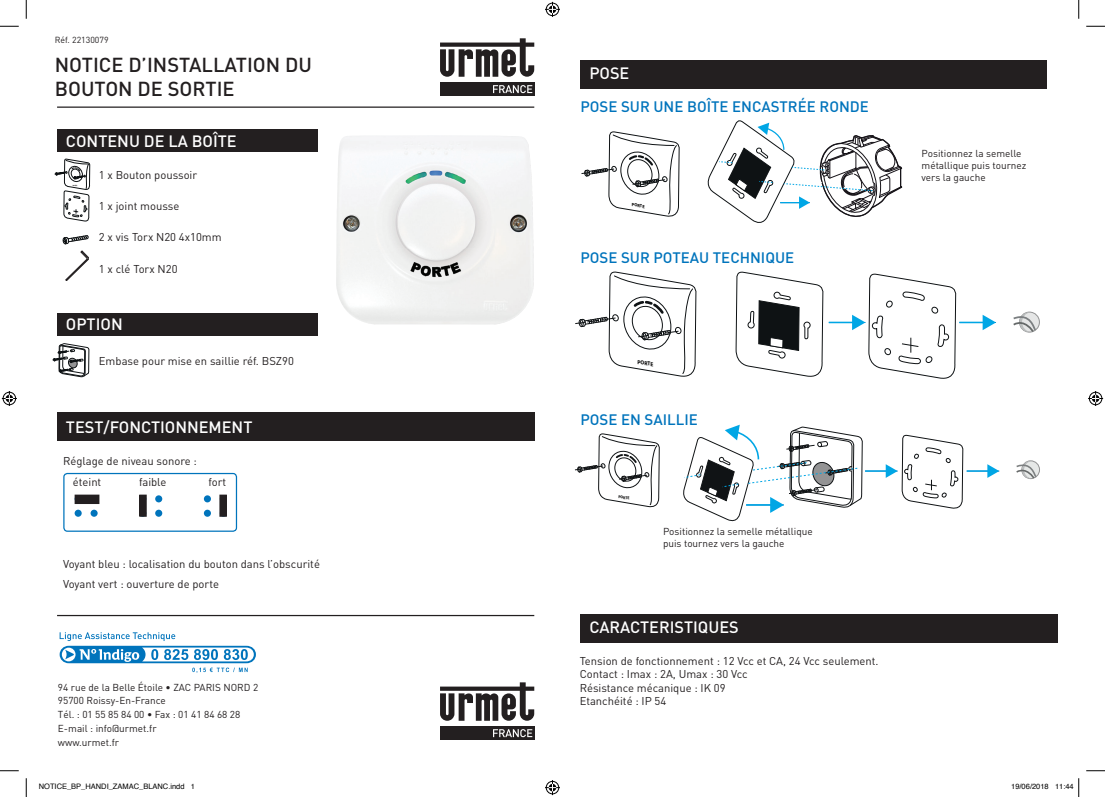
<style>
.page{position:relative;width:1105px;height:797px;background:#fff}
.page>*{position:absolute;margin:0;border:0;box-sizing:border-box;transform-origin:0 0}
.t1{font:500 20px/24px "DIN";color:#231f20}
.t2{font:500 16.25px "DIN";color:#fff}
.t3{font:500 15px "DIN";color:#0074bc}
.t4{font:11.25px/13.5px "DIN";color:#231f20}
.t5{font:10px/13.8px "DIN";color:#231f20}
.t6{font:8.75px "DIN";color:#231f20}
.t7{font:7.5px "Helvetica";color:#000}
.t8{font:italic 700 5.75px "Myriad Pro";color:#000001;scale:.94 1}
.t9{font:italic 700 5.12px "Myriad Pro";color:#000001;scale:.94 1}
.t10{font:italic 700 4.62px "Myriad Pro";color:#000001;scale:.94 1}
.t11{font:italic 700 4px "Myriad Pro";color:#000001;scale:.94 1}
.t12{font:italic 700 1.62px "Myriad Pro";color:#000001;scale:.94 1}
</style>
<div class="page">
<div style="left:440px;top:82px;width:94px;height:14px;background:#231f20"></div>
<svg style="left:440px;top:38px;width:94px;height:39px"></svg>
<svg style="left:493px;top:85px;width:39px;height:8px"></svg>
<div style="left:440px;top:726px;width:94px;height:13px;background:#231f20"></div>
<svg style="left:440px;top:682px;width:94px;height:38px"></svg>
<svg style="left:493px;top:729px;width:39px;height:8px"></svg>
<hr style="left:57px;top:106px;width:477px;height:2px;background:#231f20">
<hr style="left:57px;top:615px;width:477px;height:1px;background:#231f20">
<div style="left:57px;top:129px;width:260px;height:23px;background:#231f20"></div>
<div style="left:57px;top:313px;width:260px;height:22px;background:#231f20"></div>
<div style="left:57px;top:412px;width:477px;height:29px;background:#231f20"></div>
<div style="left:580px;top:614px;width:478px;height:29px;background:#231f20"></div>
<div style="left:580px;top:60px;width:467px;height:28px;background:#231f20"></div>
<svg style="left:52px;top:343px;width:37px;height:35px"></svg>
<img style="left:336px;top:136px;width:198px;height:188px">
<svg style="left:66px;top:251px;width:23px;height:30px"></svg>
<svg style="left:54px;top:158px;width:36px;height:86px"></svg>
<svg style="left:581px;top:131px;width:99px;height:86px"></svg>
<svg style="left:707px;top:120px;width:196px;height:103px"></svg>
<svg style="left:575px;top:271px;width:122px;height:106px"></svg>
<svg style="left:736px;top:271px;width:260px;height:108px"></svg>
<div style="left:1019px;top:312px;width:20px;height:20px;border:1px solid #929394;border-radius:50%"></div>
<svg style="left:1013px;top:312px;width:25px;height:21px"></svg>
<svg style="left:575px;top:433px;width:85px;height:75px"></svg>
<div style="left:1022px;top:461px;width:17px;height:17px;border:1px solid #939394;border-radius:50%"></div>
<svg style="left:683px;top:424px;width:180px;height:98px"></svg>
<hr style="left:865px;top:470px;width:23px;height:2px;background:#00a6e5">
<svg style="left:886px;top:434px;width:77px;height:75px"></svg>
<hr style="left:967px;top:470px;width:22px;height:2px;background:#00a6e5">
<svg style="left:987px;top:464px;width:12px;height:14px"></svg>
<svg style="left:1016px;top:461px;width:22px;height:18px"></svg>
<svg style="left:60px;top:632px;width:196px;height:41px"></svg>
<div style="left:63px;top:473px;width:174px;height:59px;border:1px solid #0074bc;border-radius:4px"></div>
<div style="left:75px;top:509px;width:7px;height:8px;background:#0074bc;border-radius:50%"></div>
<div style="left:91px;top:509px;width:7px;height:8px;background:#0074bc;border-radius:50%"></div>
<div style="left:155px;top:495px;width:7px;height:7px;background:#0074bc;border-radius:50%"></div>
<div style="left:155px;top:509px;width:7px;height:8px;background:#0074bc;border-radius:50%"></div>
<div style="left:204px;top:495px;width:7px;height:7px;background:#0074bc;border-radius:50%"></div>
<div style="left:204px;top:509px;width:7px;height:8px;background:#0074bc;border-radius:50%"></div>
<div style="left:75px;top:495px;width:24px;height:8px;background:#231f20"></div>
<div style="left:75px;top:494px;width:24px;height:10px;border:1px solid #231f20"></div>
<div style="left:140px;top:495px;width:6px;height:21px;background:#231f20"></div>
<div style="left:139px;top:494px;width:8px;height:23px;border:1px solid #231f20"></div>
<div style="left:220px;top:495px;width:6px;height:21px;background:#231f20"></div>
<div style="left:219px;top:494px;width:8px;height:23px;border:1px solid #231f20"></div>
<svg style="left:0;top:25px;width:19px;height:2px"></svg>
<svg style="left:1086px;top:25px;width:19px;height:2px"></svg>
<svg style="left:0;top:770px;width:19px;height:1px"></svg>
<svg style="left:1086px;top:770px;width:19px;height:1px"></svg>
<svg style="left:25px;top:0;width:2px;height:19px"></svg>
<svg style="left:25px;top:778px;width:2px;height:19px"></svg>
<svg style="left:1078px;top:0;width:1px;height:19px"></svg>
<svg style="left:545px;top:2px;width:15px;height:15px"></svg>
<svg style="left:545px;top:780px;width:15px;height:15px"></svg>
<svg style="left:2px;top:391px;width:15px;height:15px"></svg>
<svg style="left:1088px;top:391px;width:15px;height:15px"></svg>
<svg style="left:1078px;top:778px;width:1px;height:19px"></svg>
<p class="t6" style="left:55px;top:34px;width:55px">Réf. 22130079</p>
<h1 class="t1" style="left:55px;top:52px;width:259px">NOTICE D’INSTALLATION DU<br>BOUTON DE SORTIE</h1>
<h2 class="t2" style="left:66px;top:131px;width:172px">CONTENU DE LA BOÎTE</h2>
<p class="t9" style="left:78px;top:68px;width:17px;rotate:10deg">PORTE</p>
<p class="t12" style="left:73px;top:184px;width:6px;rotate:10deg">PORTE</p>
<p class="t4" style="left:99px;top:168px;width:100px">1 x Bouton poussoir</p>
<p class="t4" style="left:99px;top:199px;width:82px">1 x joint mousse</p>
<p class="t4" style="left:99px;top:230px;width:124px">2 x vis Torx N20 4x10mm</p>
<p class="t4" style="left:99px;top:262px;width:80px">1 x clé Torx N20</p>
<h2 class="t2" style="left:66px;top:314px;width:58px">OPTION</h2>
<p class="t4" style="left:99px;top:354px;width:197px">Embase pour mise en saillie réf. BSZ90</p>
<h2 class="t2" style="left:66px;top:417px;width:188px">TEST/FONCTIONNEMENT</h2>
<p class="t4" style="left:63px;top:454px;width:135px">Réglage de niveau sonore :</p>
<p class="t4" style="left:73px;top:475px;width:30px">éteint</p>
<p class="t4" style="left:139px;top:475px;width:29px">faible</p>
<p class="t4" style="left:208px;top:475px;width:19px">fort</p>
<p class="t4" style="left:63px;top:553px;width:258px;line-height:20.6px">Voyant bleu : localisation du bouton dans l’obscurité<br>Voyant vert : ouverture de porte</p>
<p class="t5" style="left:58px;top:679px;width:202px">94 rue de la Belle Étoile • ZAC PARIS NORD 2<br>95700 Roissy-En-France<br>Tél. : 01 55 85 84 00 • Fax : 01 41 84 68 28<br>E-mail : info@urmet.fr<br>www.urmet.fr</p>
<h2 class="t2" style="left:589px;top:63px;width:42px">POSE</h2>
<h3 class="t3" style="left:580px;top:96px;width:290px">POSE SUR UNE BOÎTE ENCASTRÉE RONDE</h3>
<p class="t10" style="left:633px;top:201px;width:15px;rotate:10deg">PORTE</p>
<h3 class="t3" style="left:580px;top:248px;width:215px">POSE SUR POTEAU TECHNIQUE</h3>
<p class="t8" style="left:638px;top:358px;width:18px;rotate:10deg">PORTE</p>
<h3 class="t3" style="left:580px;top:410px;width:119px">POSE EN SAILLIE</h3>
<p class="t11" style="left:619px;top:494px;width:13px;rotate:10deg">PORTE</p>
<p class="t5" style="left:663px;top:525px;width:151px;line-height:12px">Positionnez la semelle métallique puis tournez vers la gauche</p>
<h2 class="t2" style="left:589px;top:616px;width:151px">CARACTERISTIQUES</h2>
<p class="t4" style="left:580px;top:653px;width:300px">Tension de fonctionnement : 12 Vcc et CA, 24 Vcc seulement.<br>Contact : Imax : 2A, Umax : 30 Vcc<br>Résistance mécanique : IK 09<br>Etanchéité : IP 54</p>
<p class="t5" style="left:922px;top:147px;width:106px;line-height:12px">Positionnez la semelle métallique puis tournez vers la gauche</p>
<p class="t7" style="left:39px;top:781px;width:158px">NOTICE_BP_HANDI_ZAMAC_BLANC.indd 1</p>
<p class="t7" style="left:1011px;top:781px;width:64px">19/06/2018 11:44</p>
</div>
